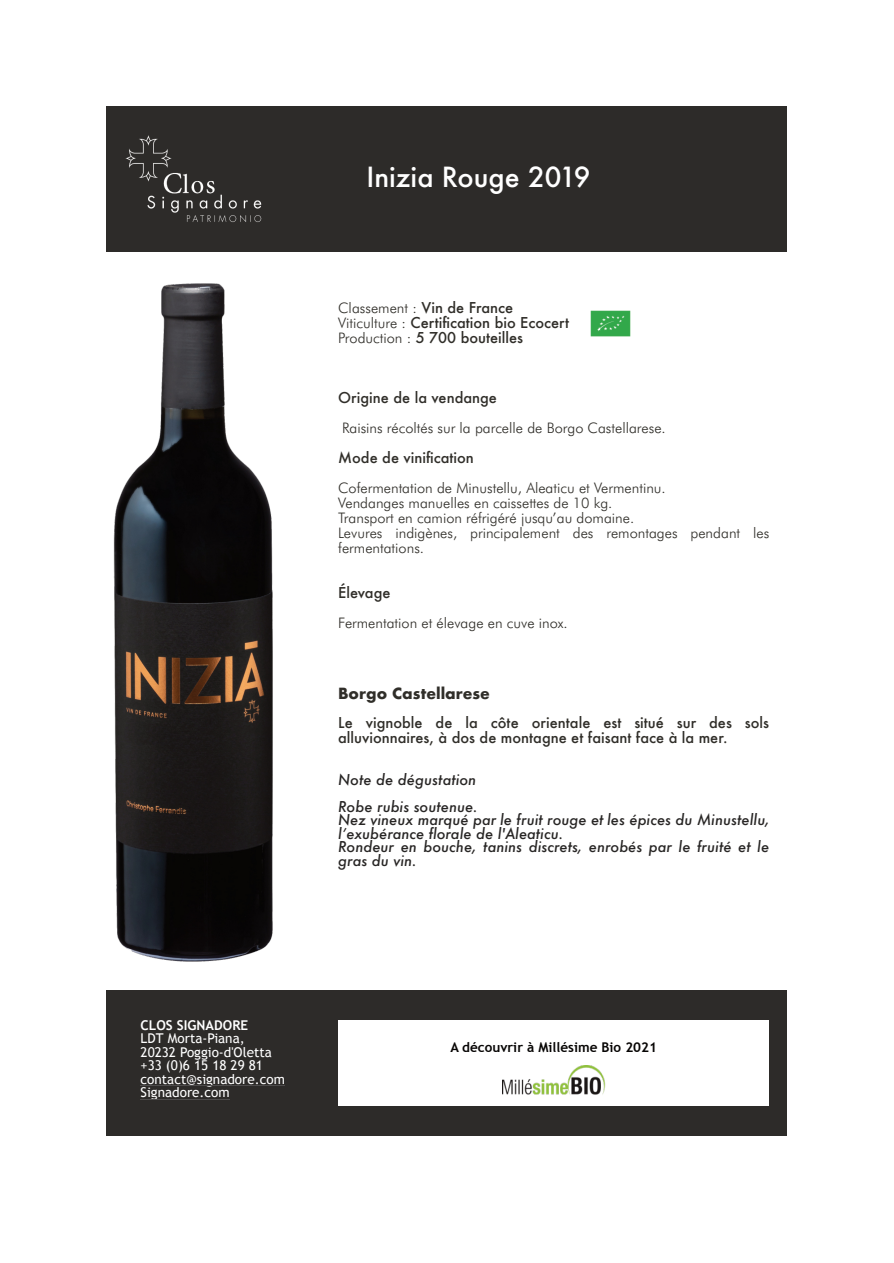
<style>
.page{position:relative;width:894px;height:1263px;background:#fff}
.page>*{position:absolute;margin:0;border:0;box-sizing:border-box;transform-origin:0 0}
.t1{font:500 27px "Futura";color:#fff}
.t2{font:700 15px "Futura";color:#302e29}
.t3{font:300 14.55px/15px "Futura BT";color:#302e29}
.t4{font:500 14.55px/15px "Futura";color:#302e29}
.t5{font:italic 500 14.55px/13.5px "Futura";color:#282625}
.t6{font:13.5px/13.5px "Trebuchet MS";color:#fff}
.t7{font:700 13.5px "Trebuchet MS";color:#070504}
.t8{font:700 13.5px "Trebuchet MS";color:#fff}
.s1{font-family:"Futura";font-weight:500}
.s2{font-family:"Futura BT";font-weight:300}
</style>
<div class="page">
<div style="left:106px;top:106px;width:681px;height:146px;background:#2d2b29"></div>
<div style="left:106px;top:990px;width:681px;height:145px;background:#2d2b29"></div>
<img style="left:125px;top:135px;width:137px;height:87px">
<hr style="left:141px;top:1085px;width:144px;height:1px;background:#4e4c4c">
<hr style="left:141px;top:1099px;width:89px;height:1px;background:#4e4c4c">
<div style="left:338px;top:1020px;width:430px;height:85px;background:#fff"></div>
<img style="left:502px;top:1066px;width:104px;height:29px">
<img style="left:590px;top:310px;width:40px;height:27px">
<img style="left:113px;top:283px;width:160px;height:679px">
<h1 class="t1" style="left:366px;top:164px;width:225px">Inizia Rouge 2019</h1>
<p class="t3" style="left:338px;top:302px;width:176px">Classement : <span class="s1">Vin de France</span></p>
<p class="t4" style="left:338px;top:317px;width:232px"><span class="s2">Viticulture :</span> Certification bio Ecocert<br><span class="s2">Production :</span> 5 700 bouteilles</p>
<p class="t4" style="left:338px;top:392px;width:160px">Origine de la vendange</p>
<p class="t3" style="left:342px;top:422px;width:325px">Raisins récoltés sur la parcelle de Borgo Castellarese.</p>
<p class="t4" style="left:338px;top:452px;width:137px">Mode de vinification</p>
<p class="t3" style="left:338px;top:482px;width:432px">Cofermentation de Minustellu, Aleaticu et Vermentinu.<br>Vendanges manuelles en caissettes de 10 kg.<br>Transport en camion réfrigéré jusqu’au domaine.<br>Levures indigènes, principalement des remontages pendant les fermentations.</p>
<p class="t4" style="left:338px;top:587px;width:54px">Élevage</p>
<p class="t3" style="left:338px;top:617px;width:231px">Fermentation et élevage en cuve inox.</p>
<p class="t2" style="left:338px;top:687px;width:153px">Borgo Castellarese</p>
<p class="t4" style="left:338px;top:716px;width:432px">Le vignoble de la côte orientale est situé sur des sols alluvionnaires, à dos de montagne et faisant face à la mer.</p>
<p class="t5" style="left:338px;top:767px;width:141px;line-height:27px">Note de dégustation<br>Robe rubis soutenue.</p>
<p class="t5" style="left:338px;top:814px;width:433px">Nez vineux marqué par le fruit rouge et les épices du Minustellu, lʼexubérance florale de l'Aleaticu.<br>Rondeur en bouche, tanins discrets, enrobés par le fruité et le gras du vin.</p>
<p class="t8" style="left:141px;top:1020px;width:109px">CLOS SIGNADORE</p>
<p class="t6" style="left:141px;top:1033px;width:146px">LDT Morta-Piana,<br>20232 Poggio-d'Oletta +33 (0)6 15 18 29 81 contact@signadore.com<br>Signadore.com</p>
<p class="t7" style="left:450px;top:1042px;width:208px">A découvrir à Millésime Bio 2021</p>
</div>
